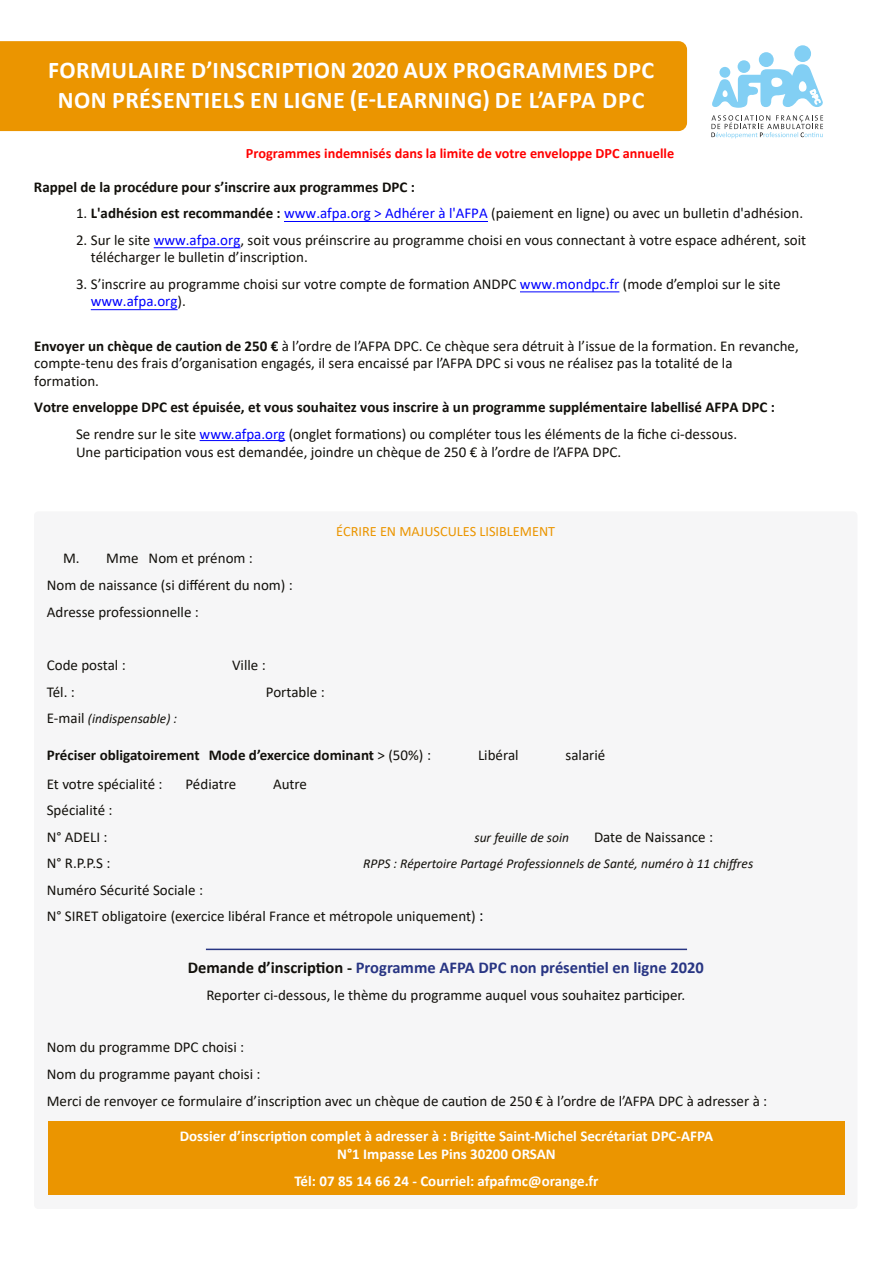
<style>
.page{position:relative;width:893px;height:1263px;background:#fff}
.page>*{position:absolute;margin:0;border:0;box-sizing:border-box;transform-origin:0 0}
.t1{font:700 24px/30px "Calibri";letter-spacing:.02em;color:#fff;text-align:center}
.t2{font:700 16.5px "Calibri";color:#283583}
.t3{font:15px/27px "Calibri";color:#12100b}
.t4{font:700 15px/26.4px "Calibri";color:#12100b;text-align:center}
.t5{font:700 15px/18px "Calibri";color:#fff;text-align:center}
.t6{font:700 14.25px "Calibri";color:#f00}
.t7{font:14.25px "Calibri";color:#eb9500}
.t8{font:italic 13.5px "Calibri";color:#12100b}
.s1{font-weight:700}
.s2{color:#00f}
.s3{font-weight:400}
.s4{font-weight:400;color:#00f}
.s5{font-style:normal;font-size:15px}
.s6{font-size:16.5px;color:#000}
.s7{color:#12100b}
</style>
<div class="page">
<div style="left:34px;top:511px;width:823px;height:698px;background:#f6f6f7;border-radius:4px"></div>
<hr style="left:200px;top:440px;width:85px;height:1px;background:#00f">
<hr style="left:91px;top:309px;width:87px;height:1px;background:#00f">
<hr style="left:520px;top:291px;width:99px;height:1px;background:#00f">
<hr style="left:154px;top:247px;width:86px;height:1px;background:#00f">
<hr style="left:284px;top:221px;width:204px;height:1px;background:#00f">
<div style="left:48px;top:1121px;width:797px;height:74px;background:#eb9500"></div>
<div style="left:0;top:41px;width:687px;height:90px;background:#eb9500"></div>
<hr style="left:206px;top:949px;width:481px;height:1px;background:#283583">
<div style="left:794px;top:45px;width:17px;height:17px;background:#82cff4;border-radius:50%"></div>
<div style="left:759px;top:52px;width:15px;height:15px;background:#82cff4;border-radius:50%"></div>
<div style="left:738px;top:60px;width:12px;height:13px;background:#82cff4;border-radius:50%"></div>
<svg style="left:712px;top:64px;width:111px;height:44px"></svg>
<svg style="left:711px;top:115px;width:112px;height:23px"></svg>
<h1 class="t1" style="left:48px;top:54px;width:608px">FORMULAIRE D’INSCRIPTION 2020 AUX PROGRAMMES DPC<br>NON PRÉSENTIELS EN LIGNE (E-LEARNING) DE L’AFPA DPC</h1>
<p class="t6" style="left:246px;top:143px;width:430px">Programmes indemnisés dans la limite de votre enveloppe DPC annuelle</p>
<p class="t4" style="left:34px;top:174px;width:382px">Rappel de la procédure pour s’inscrire aux programmes DPC :</p>
<p class="t3" style="left:76px;top:199px;width:729px">1. <span class="s1">L'adhésion est recommandée :</span> <span class="s2">www.afpa.org &gt; Adhérer à l'AFPA</span> (paiement en ligne) ou avec un bulletin d'adhésion.</p>
<p class="t3" style="left:91px;top:230px;width:717px;line-height:17.9px;text-indent:-15px">2. Sur le site <span class="s2">www.afpa.org</span>, soit vous préinscrire au programme choisi en vous connectant à votre espace adhérent, soit télécharger le bulletin d’inscription.</p>
<p class="t3" style="left:91px;top:274px;width:691px;line-height:17.9px;text-indent:-15px">3. S’inscrire au programme choisi sur votre compte de formation ANDPC <span class="s2">www.mondpc.fr</span> (mode d’emploi sur le site <span class="s2">www.afpa.org</span>).</p>
<p class="t3" style="left:34px;top:336px;width:766px;line-height:17.9px"><span class="s1">Envoyer un chèque de caution de 250 €</span> à l’ordre de l’AFPA DPC. Ce chèque sera détruit à l’issue de la formation. En revanche, compte-tenu des frais d’organisation engagés, il sera encaissé par l’AFPA DPC si vous ne réalisez pas la totalité de la formation.</p>
<p class="t4" style="left:34px;top:394px;width:742px">Votre enveloppe DPC est épuisée, et vous souhaitez vous inscrire à un programme supplémentaire labellisé AFPA DPC :<br><span class="s3">Se rendre sur le site</span> <span class="s4">www.afpa.org</span> <span class="s3">(onglet formations) ou compléter tous les éléments de la fiche ci-dessous.</span></p>
<p class="t3" style="left:76px;top:438px;width:547px">Une participation vous est demandée, joindre un chèque de 250 € à l’ordre de l’AFPA DPC.</p>
<p class="t3" style="left:47px;top:544px;width:248px;text-indent:16px">M. Mme Nom et prénom :<br>Nom de naissance (si différent du nom) :<br>Adresse professionnelle :</p>
<p class="t7" style="left:336px;top:522px;width:220px">ÉCRIRE EN MAJUSCULES LISIBLEMENT</p>
<p class="t3" style="left:47px;top:651px;width:81px">Code postal :</p>
<p class="t3" style="left:232px;top:651px;width:35px">Ville :</p>
<p class="t3" style="left:47px;top:678px;width:30px">Tél. :</p>
<p class="t3" style="left:266px;top:678px;width:60px">Portable :</p>
<p class="t8" style="left:47px;top:709px;width:132px"><span class="s5">E-mail</span> (indispensable) :</p>
<p class="t4" style="left:47px;top:742px;width:386px">Préciser obligatoirement Mode d’exercice dominant <span class="s3">&gt; (50%) :</span></p>
<p class="t3" style="left:478px;top:741px;width:42px">Libéral</p>
<p class="t3" style="left:565px;top:741px;width:41px">salarié</p>
<p class="t3" style="left:47px;top:770px;width:117px">Et votre spécialité :</p>
<p class="t3" style="left:186px;top:770px;width:52px">Pédiatre</p>
<p class="t3" style="left:273px;top:770px;width:36px">Autre</p>
<p class="t3" style="left:47px;top:797px;width:67px;line-height:26.5px">Spécialité :<br>N° ADELI :</p>
<p class="t8" style="left:474px;top:828px;width:96px">sur feuille de soin</p>
<p class="t3" style="left:594px;top:823px;width:121px">Date de Naissance :</p>
<p class="t3" style="left:47px;top:849px;width:65px">N° R.P.P.S :</p>
<p class="t8" style="left:363px;top:854px;width:392px">RPPS : Répertoire Partagé Professionnels de Santé, numéro à 11 chiffres</p>
<p class="t3" style="left:47px;top:876px;width:438px;line-height:26.2px">Numéro Sécurité Sociale :<br>N° SIRET obligatoire (exercice libéral France et métropole uniquement) <span class="s6">:</span></p>
<p class="t2" style="left:188px;top:956px;width:518px"><span class="s7">Demande d’inscription -</span> Programme AFPA DPC non présentiel en ligne 2020</p>
<p class="t3" style="left:206px;top:981px;width:480px">Reporter ci-dessous, le thème du programme auquel vous souhaitez participer.</p>
<p class="t3" style="left:47px;top:1033px;width:722px">Nom du programme DPC choisi :<br>Nom du programme payant choisi :<br>Merci de renvoyer ce formulaire d’inscription avec un chèque de caution de 250 € à l’ordre de l’AFPA DPC à adresser à :</p>
<p class="t5" style="left:180px;top:1127px;width:535px">Dossier d’inscription complet à adresser à : Brigitte Saint-Michel Secrétariat DPC-AFPA<br>N°1 Impasse Les Pins 30200 ORSAN</p>
<p class="t5" style="left:294px;top:1172px;width:305px">Tél: 07 85 14 66 24 - Courriel: afpafmc@orange.fr</p>
</div>
